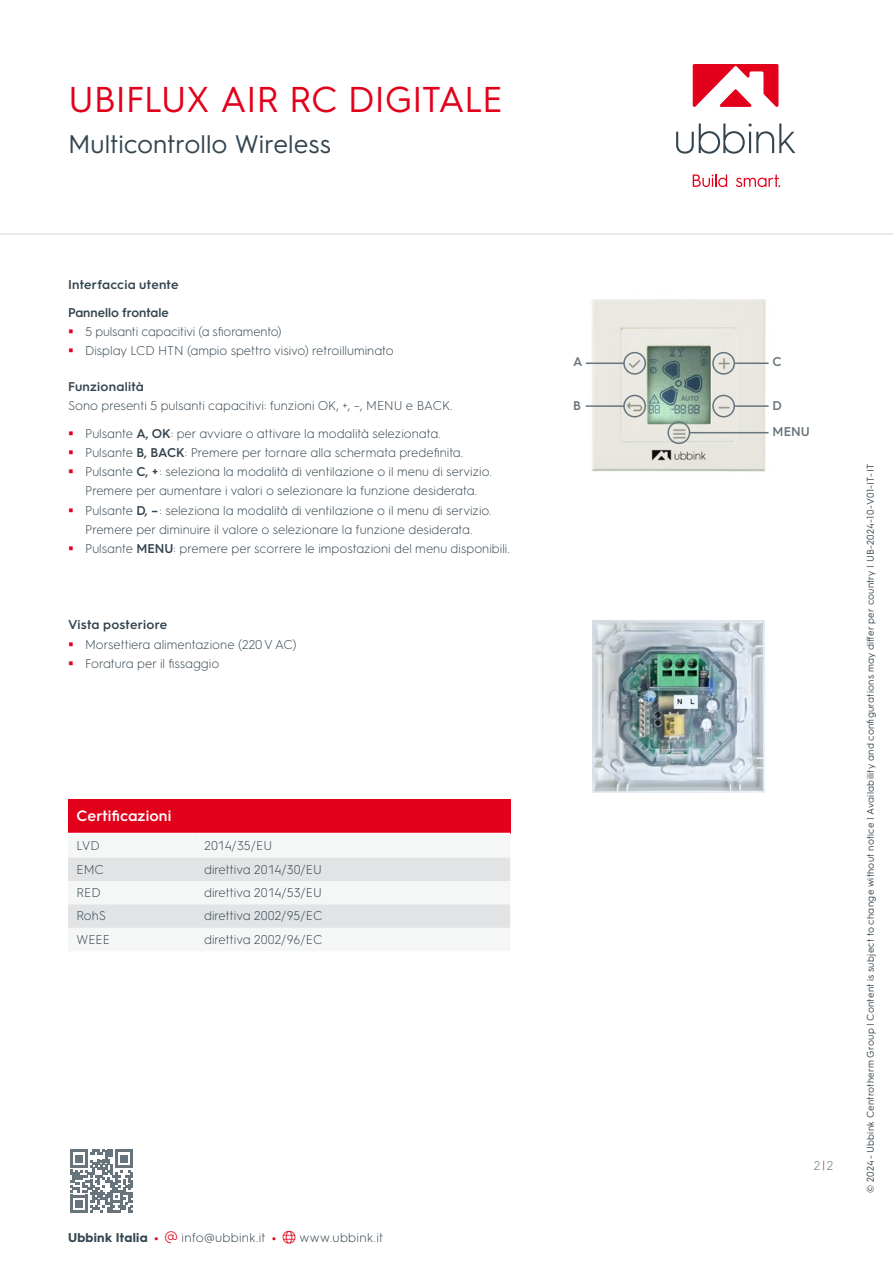
<style>
.page{position:relative;width:893px;height:1263px;background:#fff}
.page>*{position:absolute;margin:0;border:0;box-sizing:border-box;transform-origin:0 0}
.t1{font:36px "HGS3";letter-spacing:-.02em;color:#e2001a}
.t2{font:25.5px "HGS3";color:#344550}
.t3{font:600 15px "HGS3";letter-spacing:.005em;color:#fff}
.t4{font:300 12.75px/19.2px "HGS3";color:#344550;text-align:center}
.t5{font:600 12.75px/27.6px "HGS3";letter-spacing:.01em;color:#344550}
.t6{font:300 12.75px "HGS3";letter-spacing:.02em;color:#344550}
.t7{font:700 12.75px "HGS3";letter-spacing:.02em;color:#344550}
.t8{font:600 12.75px/26px "HGS3";color:#67747c}
.t9{font:300 12.75px "HGS3";color:#67747c}
.t10{font:9.75px "HGS3";letter-spacing:.03em;color:#344550}
.s1{color:#e2001a}
.s2{font-weight:600}
.s3{font-weight:700;color:#e2001a}
</style>
<div class="page">
<svg style="left:676px;top:124px;width:119px;height:30px"></svg>
<svg style="left:693px;top:174px;width:34px;height:13px"></svg>
<svg style="left:736px;top:174px;width:44px;height:13px"></svg>
<svg style="left:693px;top:64px;width:85px;height:43px"></svg>
<hr style="left:0;top:233px;width:893px;height:2px;background:#e1e3e5">
<svg style="left:70px;top:1150px;width:63px;height:62px"></svg>
<img style="left:585px;top:299px;width:184px;height:173px">
<img style="left:592px;top:621px;width:172px;height:171px">
<div style="left:623px;top:395px;width:23px;height:22px;border:2px solid #67747c;border-radius:50%"></div>
<div style="left:712px;top:395px;width:23px;height:22px;border:2px solid #67747c;border-radius:50%"></div>
<div style="left:667px;top:421px;width:23px;height:23px;border:2px solid #67747c;border-radius:50%"></div>
<hr style="left:735px;top:362px;width:34px;height:2px;background:#67747c">
<hr style="left:586px;top:362px;width:38px;height:2px;background:#67747c">
<hr style="left:735px;top:405px;width:34px;height:2px;background:#67747c">
<hr style="left:586px;top:405px;width:38px;height:2px;background:#67747c">
<hr style="left:689px;top:432px;width:80px;height:1px;background:#67747c">
<div style="left:68px;top:799px;width:442px;height:34px;background:#e2001a"></div>
<svg style="left:68px;top:857px;width:442px;height:1px"></svg>
<svg style="left:68px;top:858px;width:442px;height:70px"></svg>
<div style="left:623px;top:352px;width:23px;height:23px;border:2px solid #67747c;border-radius:50%"></div>
<div style="left:712px;top:352px;width:23px;height:23px;border:2px solid #67747c;border-radius:50%"></div>
<h1 class="t1" style="left:68px;top:74px;width:436px">UBIFLUX AIR RC DIGITALE</h1>
<h2 class="t2" style="left:68px;top:126px;width:265px">Multicontrollo Wireless</h2>
<p class="t5" style="left:68px;top:270px;width:112px">Interfaccia utente<br>Pannello frontale</p>
<p class="t4" style="left:68px;top:321px;width:215px"><span class="s1">▪</span> 5 pulsanti capacitivi (a sfioramento)</p>
<p class="t4" style="left:68px;top:340px;width:327px"><span class="s1">▪</span> Display LCD HTN (ampio spettro visivo) retroilluminato</p>
<p class="t5" style="left:68px;top:372px;width:77px">Funzionalità</p>
<p class="t4" style="left:68px;top:396px;width:386px">Sono presenti 5 pulsanti capacitivi: funzioni OK, +, –, MENU e BACK.</p>
<p class="t4" style="left:68px;top:423px;width:374px"><span class="s1">▪</span> Pulsante <span class="s2">A, OK</span>: per avviare o attivare la modalità selezionata.</p>
<p class="t4" style="left:68px;top:442px;width:397px"><span class="s1">▪</span> Pulsante <span class="s2">B, BACK</span>: Premere per tornare alla schermata predefinita.</p>
<p class="t4" style="left:68px;top:461px;width:425px"><span class="s1">▪</span> Pulsante <span class="s2">C, +</span> : seleziona la modalità di ventilazione o il menu di servizio.<br>Premere per aumentare i valori o selezionare la funzione desiderata.</p>
<p class="t4" style="left:68px;top:500px;width:425px"><span class="s1">▪</span> Pulsante <span class="s2">D, –</span> : seleziona la modalità di ventilazione o il menu di servizio.<br>Premere per diminuire il valore o selezionare la funzione desiderata.</p>
<p class="t4" style="left:68px;top:538px;width:443px"><span class="s1">▪</span> Pulsante <span class="s2">MENU</span>: premere per scorrere le impostazioni del menu disponibili.</p>
<p class="t5" style="left:68px;top:610px;width:101px">Vista posteriore</p>
<p class="t4" style="left:68px;top:634px;width:230px"><span class="s1">▪</span> Morsettiera alimentazione (220 V AC)</p>
<p class="t4" style="left:68px;top:653px;width:153px"><span class="s1">▪</span> Foratura per il fissaggio</p>
<p class="t3" style="left:77px;top:805px;width:96px">Certificazioni</p>
<p class="t4" style="left:77px;top:835px;width:25px">LVD</p>
<p class="t4" style="left:204px;top:835px;width:70px">2014/35/EU</p>
<p class="t4" style="left:77px;top:859px;width:29px">EMC</p>
<p class="t4" style="left:204px;top:859px;width:119px">direttiva 2014/30/EU</p>
<p class="t4" style="left:77px;top:882px;width:26px">RED</p>
<p class="t4" style="left:204px;top:882px;width:119px">direttiva 2014/53/EU</p>
<p class="t4" style="left:77px;top:905px;width:31px">RohS</p>
<p class="t4" style="left:204px;top:905px;width:120px">direttiva 2002/95/EC</p>
<p class="t4" style="left:77px;top:929px;width:35px">WEEE</p>
<p class="t4" style="left:204px;top:929px;width:120px">direttiva 2002/96/EC</p>
<p class="t7" style="left:68px;top:1228px;width:92px">Ubbink Italia <span class="s1">•</span></p>
<p class="t6" style="left:182px;top:1228px;width:96px">info@ubbink.it <span class="s3">•</span></p>
<p class="t6" style="left:300px;top:1228px;width:85px">www.ubbink.it</p>
<p class="t8" style="left:573px;top:348px;width:11px">A</p>
<p class="t8" style="left:773px;top:348px;width:11px">C</p>
<p class="t8" style="left:573px;top:392px;width:9px">B</p>
<p class="t8" style="left:773px;top:392px;width:39px">D<br>MENU</p>
<p class="t9" style="left:814px;top:1157px;width:21px">2<span class="s1">|</span> 2</p>
<p class="t10" style="left:864px;top:1193px;width:730px;rotate:-90deg">© 2024 - Ubbink Centrotherm Group | Content is subject to change without notice | Availability and configurations may differ per country | UB-2024-10-V01-IT-IT</p>
</div>
